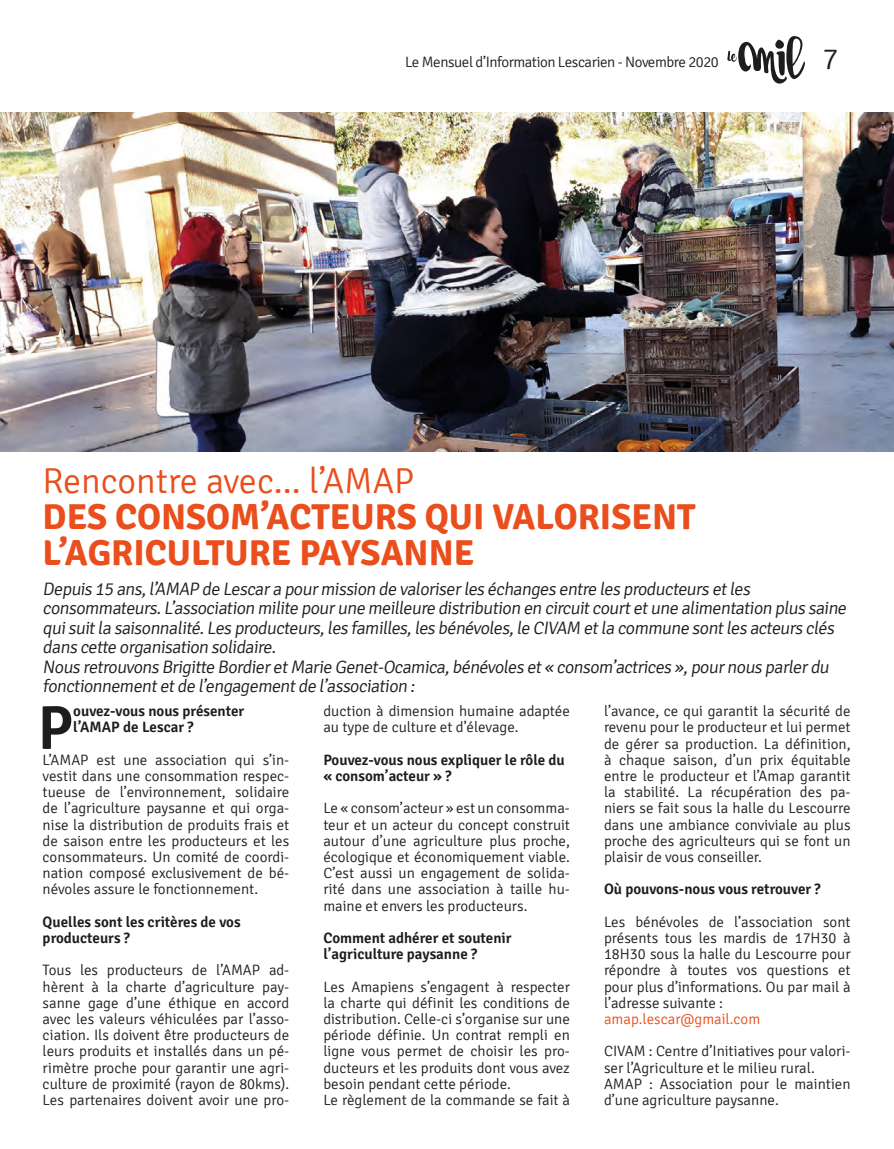
<style>
.page{position:relative;width:894px;height:1149px;background:#fff}
.page>*{position:absolute;margin:0;border:0;box-sizing:border-box;transform-origin:0 0}
.t1{font:600 61.8px "Signika";color:#1d1d1b}
.t2{font:700 36px/36px "Signika";color:#e94e1c}
.t3{font:300 36px "Signika";color:#e94e1c}
.t4{font:300 30px "Signika";color:#1d1d1b}
.t5{font:300 18px/19.5px "Signika";color:#1d1d1b}
.t6{font:300 15px/16.2px "Signika";color:#1d1d1b;text-align:justify}
.t7{font:600 15px/16.2px "Signika";color:#1d1d1b}
.t8{font:300 15px "Signika";letter-spacing:-.03em;color:#1d1d1b}
.t9{font:300 15px "Signika";color:#e94e1c}
</style>
<div class="page">
<svg style="left:727px;top:36px;width:78px;height:48px"></svg>
<img style="left:0;top:113px;width:894px;height:339px">
<p class="t8" style="left:405px;top:53px;width:315px">Le Mensuel d’Information Lescarien - Novembre 2020</p>
<p class="t4" style="left:822px;top:42px;width:17px">7</p>
<p class="t3" style="left:43px;top:461px;width:373px">Rencontre avec... l’AMAP</p>
<p class="t2" style="left:43px;top:499px;width:654px">DES CONSOM’ACTEURS QUI VALORISENT<br>L’AGRICULTURE PAYSANNE</p>
<p class="t5" style="left:43px;top:579px;width:808px">Depuis 15 ans,l’AMAP de Lescara pourmission de valoriserles échanges entre les producteurs etles consommateurs.L’association milite pourune meilleure distribution en circuitcourtetune alimentation plus saine quisuitla saisonnalité.Les producteurs,les familles,les bénévoles,le CIVAM etla commune sontles acteurs clés dans cette organisation solidaire.</p>
<p class="t5" style="left:43px;top:657px;width:791px">Nous retrouvons Brigitte BordieretMarie Genet-Ocamica,bénévoles et« consom’actrices »,pournous parlerdu fonctionnementetde l’engagementde l’association :</p>
<p class="t1" style="left:38px;top:692px;width:37px">P</p>
<p class="t7" style="left:73px;top:703px;width:172px">ouvez-vous nous présenter l’AMAP de Lescar ?</p>
<p class="t6" style="left:43px;top:752px;width:248px">L’AMAP est une association qui s’in&shy;vestit dans une consommation respec&shy;tueuse de l’environnement, solidaire de l’agriculture paysanne et qui orga&shy;nise la distribution de produits frais et de saison entre les producteurs et les consommateurs. Un comité de coordi&shy;nation composé exclusivement de bé&shy;névoles assure le fonctionnement.</p>
<p class="t7" style="left:43px;top:914px;width:199px">Quelles sont les critères de vos producteurs ?</p>
<p class="t6" style="left:43px;top:963px;width:248px">Tous les producteurs de l’AMAP ad&shy;hèrent à la charte d’agriculture pay&shy;sanne gage d’une éthique en accord avec les valeurs véhiculées par l’asso&shy;ciation. Ils doivent être producteurs de leurs produits et installés dans un pé&shy;rimètre proche pour garantir une agri&shy;culture de proximité (rayon de 80kms).<br>Les partenaires doivent avoir une pro-</p>
<p class="t6" style="left:604px;top:703px;width:248px">l’avance, ce qui garantit la sécurité de revenu pour le producteur et lui permet de gérer sa production. La définition, à chaque saison, d’un prix équitable entre le producteur et l’Amap garantit la stabilité. La récupération des pa&shy;niers se fait sous la halle du Lescourre dans une ambiance conviviale au plus proche des agriculteurs qui se font un plaisir de vous conseiller.</p>
<p class="t7" style="left:604px;top:881px;width:218px">Où pouvons-nous vous retrouver ?</p>
<p class="t6" style="left:604px;top:914px;width:248px">Les bénévoles de l’association sont présents tous les mardis de 17H30 à 18H30 sous la halle du Lescourre pour répondre à toutes vos questions et pour plus d’informations. Ou par mail à l’adresse suivante :</p>
<p class="t9" style="left:604px;top:1011px;width:158px">amap.lescar@gmail.com</p>
<p class="t6" style="left:604px;top:1044px;width:248px">CIVAM : Centre d’Initiatives pour valori&shy;ser l’Agriculture et le milieu rural.</p>
<p class="t6" style="left:604px;top:1076px;width:248px">AMAP : Association pour le maintien d’une agriculture paysanne.</p>
<p class="t6" style="left:323px;top:703px;width:248px">duction à dimension humaine adaptée au type de culture et d’élevage.</p>
<p class="t7" style="left:323px;top:752px;width:243px">Pouvez-vous nous expliquer le rôle du « consom’acteur » ?</p>
<p class="t6" style="left:323px;top:801px;width:248px">Le « consom’acteur » est un consomma&shy;teur et un acteur du concept construit autour d’une agriculture plus proche, écologique et économiquement viable.<br>C’est aussi un engagement de solida&shy;rité dans une association à taille hu&shy;maine et envers les producteurs.</p>
<p class="t7" style="left:323px;top:930px;width:190px">Comment adhérer et soutenir l’agriculture paysanne ?</p>
<p class="t6" style="left:323px;top:979px;width:248px">Les Amapiens s’engagent à respecter la charte qui définit les conditions de distribution. Celle-ci s’organise sur une période définie. Un contrat rempli en ligne vous permet de choisir les pro&shy;ducteurs et les produits dont vous avez besoin pendant cette période.</p>
<p class="t6" style="left:323px;top:1092px;width:248px">Le règlement de la commande se fait à</p>
</div>
